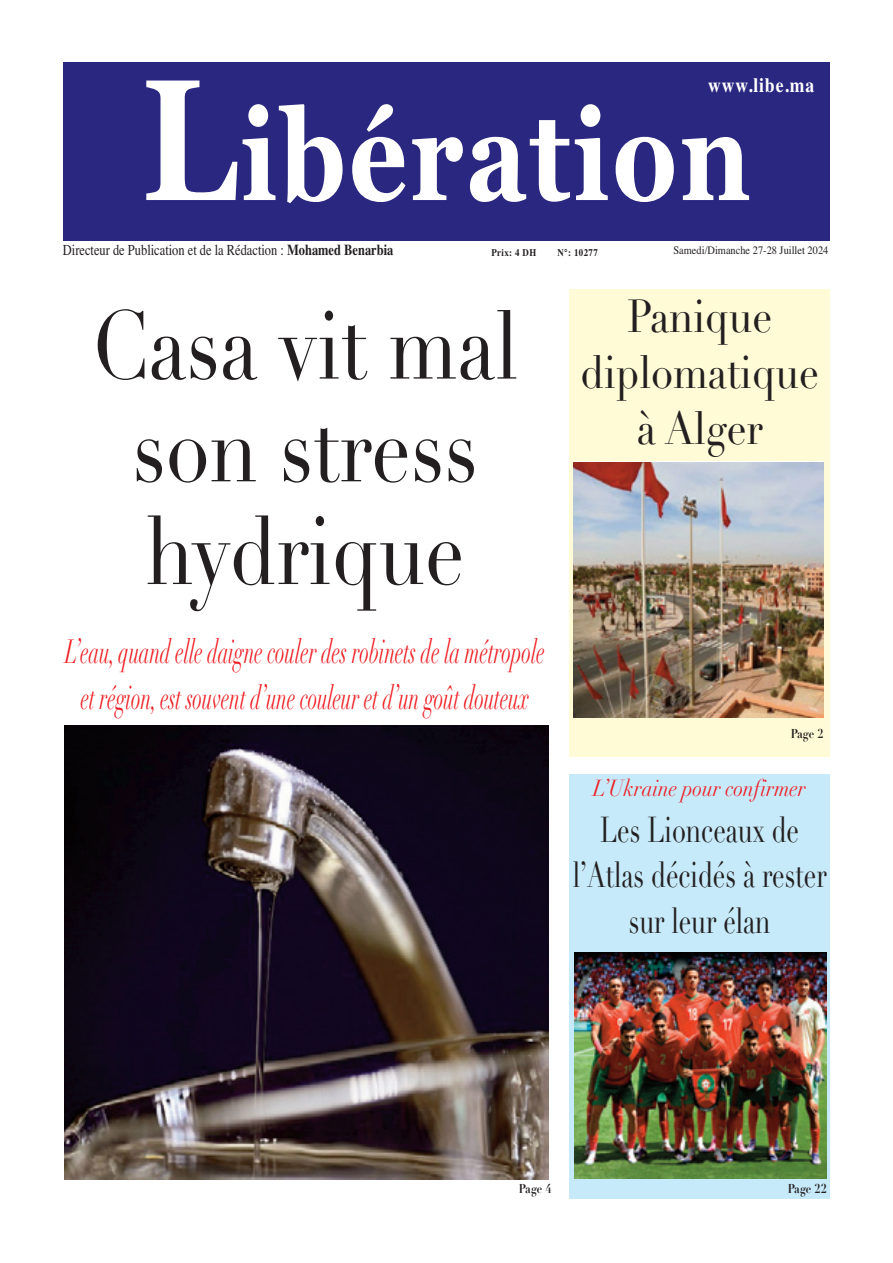
<style>
.page{position:relative;width:893px;height:1263px;background:#fff}
.page>*{position:absolute;margin:0;border:0;box-sizing:border-box;transform-origin:0 0}
.t1{font:700 126.75px "Georgia";color:#fff;scale:.81 1}
.t2{font:95.1px/102.8px "Didot";color:#231f20;text-align:center;scale:.83 1}
.t3{font:45.6px/55.8px "Didot";color:#231f20;text-align:center;scale:.87 1}
.t4{font:35.55px/45.6px "Didot";color:#231f20;text-align:center;scale:.71 1}
.t5{font:italic 33px/45.6px "Didot";color:#ee1d23;scale:.59 1}
.t6{font:italic 22.8px "Didot";color:#ee1d23;scale:.87 1}
.t7{font:700 20.25px "Times";color:#fff;scale:.87 1}
.t8{font:15.15px "Times";color:#231f20;scale:.82 1}
.t9{font:700 12.75px "Didot";color:#231f20;scale:.87 1}
.t10{font:11.4px "Times";color:#231f20;scale:.91 1}
.t11{font:700 10.2px "Times";letter-spacing:.045em;color:#231f20;scale:.87 1}
.s1{font-size:172.5px}
.s2{font-weight:700}
</style>
<div class="page">
<div style="left:569px;top:774px;width:261px;height:424px;background:#c6eafa"></div>
<div style="left:569px;top:289px;width:261px;height:468px;background:#fffbd6"></div>
<div style="left:63px;top:62px;width:767px;height:179px;background:#292780"></div>
<img style="left:575px;top:953px;width:252px;height:225px">
<img style="left:574px;top:462px;width:249px;height:255px">
<img style="left:64px;top:726px;width:484px;height:454px">
<p class="t7" style="left:708px;top:66px;width:123px">www.libe.ma</p>
<p class="t1" style="left:142px;top:61px;width:754px"><span class="s1">L</span>ibération</p>
<p class="t8" style="left:63px;top:236px;width:404px">Directeur de Publication et de la Rédaction : <span class="s2">Mohamed Benarbia</span></p>
<p class="t11" style="left:491px;top:243px;width:53px">Prix 4: DH</p>
<p class="t11" style="left:557px;top:243px;width:48px">N°: 10277</p>
<p class="t10" style="left:673px;top:239px;width:172px">Samedi/Dimanche 27-28 Juillet 2024</p>
<p class="t2" style="left:92px;top:296px;width:516px">Casa vit mal son stress hydrique</p>
<p class="t5" style="left:65px;top:629px;width:814px">‘Leau quand elle daigne couler des robinets de la métropole</p>
<p class="t5" style="left:81px;top:629px;width:762px;text-indent:29px">,<br>et région, est souvent ‘d une couleur ‘de t un goût douteux</p>
<p class="t3" style="left:580px;top:289px;width:276px">Panique diplomatique à Alger</p>
<p class="t9" style="left:791px;top:726px;width:39px">Page 2</p>
<p class="t6" style="left:593px;top:774px;width:246px">’LUkraine pour confirmer</p>
<p class="t4" style="left:573px;top:807px;width:359px">Les Lionceaux de<br>’l Atlas décidés à rester sur leur élan</p>
<p class="t9" style="left:519px;top:1181px;width:39px">Page 4</p>
<p class="t9" style="left:788px;top:1181px;width:46px">Page 22</p>
</div>
